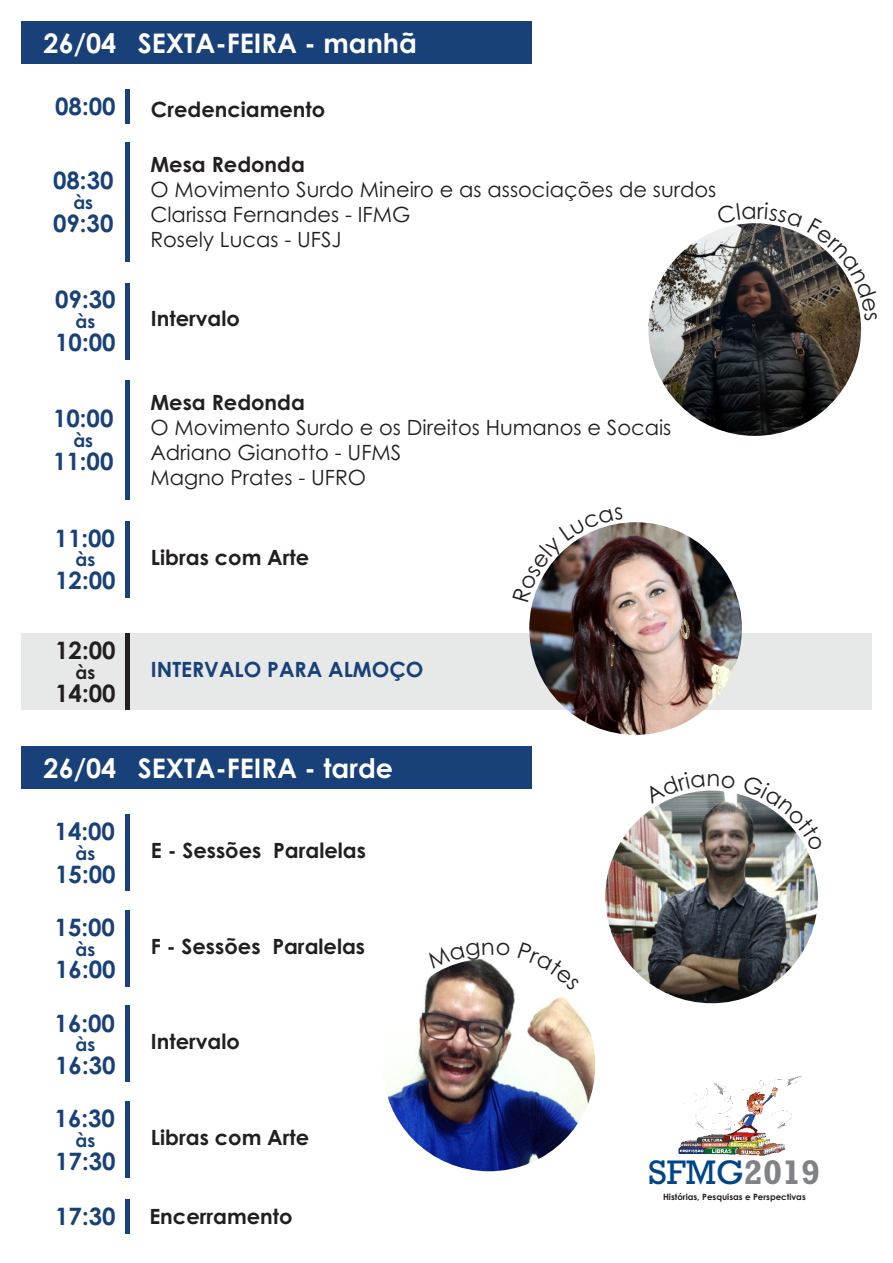
<style>
.page{position:relative;width:893px;height:1263px;background:#fff}
.page>*{position:absolute;margin:0;border:0;box-sizing:border-box;transform-origin:0 0}
.t1{font:34.65px "Rockwell";color:#004587}
.t2{font:700 27px "Century Gothic";color:#fff}
.t3{font:700 24px "Century Gothic";color:#184179}
.t4{font:700 24px "Century Gothic";color:#231f20}
.t5{font:21px/25px "Century Gothic";color:#231f20}
.t6{font:700 21px "Century Gothic";color:#231f20}
.t7{font:700 21px "Century Gothic";color:#184179}
.t8{font:700 18px "Century Gothic";color:#184179}
.t9{font:700 18px "Century Gothic";color:#231f20}
.t10{font:700 8.7px "Century Gothic";color:#231f20}
.s1{font-weight:700;color:#808285}
</style>
<div class="page">
<div style="left:21px;top:21px;width:510px;height:43px;background:#184179"></div>
<img style="left:678px;top:1075px;width:124px;height:81px">
<div style="left:125px;top:89px;width:5px;height:34px;background:#184179"></div>
<div style="left:125px;top:381px;width:5px;height:119px;background:#184179"></div>
<div style="left:125px;top:283px;width:5px;height:76px;background:#184179"></div>
<div style="left:125px;top:142px;width:5px;height:119px;background:#184179"></div>
<div style="left:21px;top:634px;width:851px;height:76px;background:#e7e8e8"></div>
<div style="left:125px;top:634px;width:5px;height:76px;background:#231f20"></div>
<div style="left:125px;top:814px;width:5px;height:77px;background:#184179"></div>
<div style="left:125px;top:910px;width:5px;height:76px;background:#184179"></div>
<div style="left:125px;top:1006px;width:5px;height:76px;background:#184179"></div>
<div style="left:125px;top:1101px;width:5px;height:77px;background:#184179"></div>
<div style="left:125px;top:521px;width:5px;height:76px;background:#184179"></div>
<div style="left:21px;top:746px;width:510px;height:43px;background:#184179"></div>
<div style="left:125px;top:1199px;width:5px;height:34px;background:#184179"></div>
<img style="left:605px;top:791px;width:213px;height:212px;border-radius:50%">
<img style="left:383px;top:959px;width:212px;height:212px;border-radius:50%">
<img style="left:648px;top:223px;width:213px;height:213px;border-radius:50%">
<img style="left:529px;top:522px;width:213px;height:213px;border-radius:50%">
<svg style="left:660px;top:790px;width:75px;height:14px"></svg>
<svg style="left:742px;top:795px;width:65px;height:56px"></svg>
<svg style="left:445px;top:959px;width:65px;height:9px"></svg>
<svg style="left:518px;top:963px;width:46px;height:28px"></svg>
<svg style="left:717px;top:223px;width:144px;height:98px"></svg>
<img style="left:532px;top:523px;width:91px;height:79px">
<p class="t2" style="left:44px;top:32px;width:375px">26/04 SEXTA-FEIRA - manhã</p>
<p class="t3" style="left:55px;top:97px;width:62px">08:00</p>
<p class="t6" style="left:151px;top:101px;width:176px">Credenciamento</p>
<p class="t3" style="left:53px;top:171px;width:62px">08:30</p>
<p class="t8" style="left:73px;top:196px;width:21px">às</p>
<p class="t3" style="left:53px;top:214px;width:62px">09:30</p>
<p class="t3" style="left:55px;top:290px;width:62px">09:30</p>
<p class="t8" style="left:75px;top:315px;width:21px">às</p>
<p class="t3" style="left:55px;top:333px;width:62px">10:00</p>
<p class="t3" style="left:53px;top:409px;width:62px">10:00</p>
<p class="t8" style="left:73px;top:434px;width:21px">às</p>
<p class="t3" style="left:53px;top:452px;width:62px">11:00</p>
<p class="t3" style="left:55px;top:529px;width:62px">11:00</p>
<p class="t8" style="left:75px;top:553px;width:21px">às</p>
<p class="t3" style="left:55px;top:571px;width:62px">12:00</p>
<p class="t4" style="left:55px;top:641px;width:62px">12:00</p>
<p class="t9" style="left:75px;top:666px;width:21px">às</p>
<p class="t4" style="left:55px;top:684px;width:62px">14:00</p>
<p class="t6" style="left:150px;top:156px;width:156px">Mesa Redonda</p>
<p class="t5" style="left:150px;top:178px;width:567px">O Movimento Surdo Mineiro e as associações de surdos<br>Clarissa Fernandes - IFMG<br>Rosely Lucas - UFSJ</p>
<p class="t6" style="left:151px;top:311px;width:91px">Intervalo</p>
<p class="t6" style="left:150px;top:394px;width:156px">Mesa Redonda</p>
<p class="t5" style="left:150px;top:416px;width:522px">O Movimento Surdo e os Direitos Humanos e Socais<br>Adriano Gianotto - UFMS<br>Magno Prates - UFRO</p>
<p class="t6" style="left:151px;top:549px;width:160px">Libras com Arte</p>
<p class="t7" style="left:151px;top:661px;width:274px">INTERVALO PARA ALMOÇO</p>
<p class="t2" style="left:44px;top:757px;width:351px">26/04 SEXTA-FEIRA - tarde</p>
<p class="t3" style="left:55px;top:822px;width:62px">14:00</p>
<p class="t8" style="left:75px;top:846px;width:21px">às</p>
<p class="t3" style="left:55px;top:864px;width:62px">15:00</p>
<p class="t3" style="left:55px;top:918px;width:62px">15:00</p>
<p class="t8" style="left:75px;top:942px;width:21px">às</p>
<p class="t3" style="left:55px;top:960px;width:62px">16:00</p>
<p class="t3" style="left:55px;top:1014px;width:62px">16:00</p>
<p class="t8" style="left:75px;top:1038px;width:21px">às</p>
<p class="t3" style="left:55px;top:1056px;width:62px">16:30</p>
<p class="t3" style="left:55px;top:1109px;width:62px">16:30</p>
<p class="t8" style="left:75px;top:1133px;width:21px">às</p>
<p class="t3" style="left:55px;top:1151px;width:62px">17:30</p>
<p class="t6" style="left:151px;top:842px;width:217px">E - Sessões Paralelas</p>
<p class="t6" style="left:151px;top:938px;width:216px">F - Sessões Paralelas</p>
<p class="t6" style="left:151px;top:1033px;width:91px">Intervalo</p>
<p class="t6" style="left:151px;top:1129px;width:160px">Libras com Arte</p>
<p class="t3" style="left:55px;top:1207px;width:62px">17:30</p>
<p class="t6" style="left:149px;top:1208px;width:145px">Encerramento</p>
<h1 class="t1" style="left:648px;top:1159px;width:173px">SFMG<span class="s1">2019</span></h1>
<p class="t10" style="left:663px;top:1193px;width:144px">Histórias, Pesquisas e Perspectivas</p>
</div>
